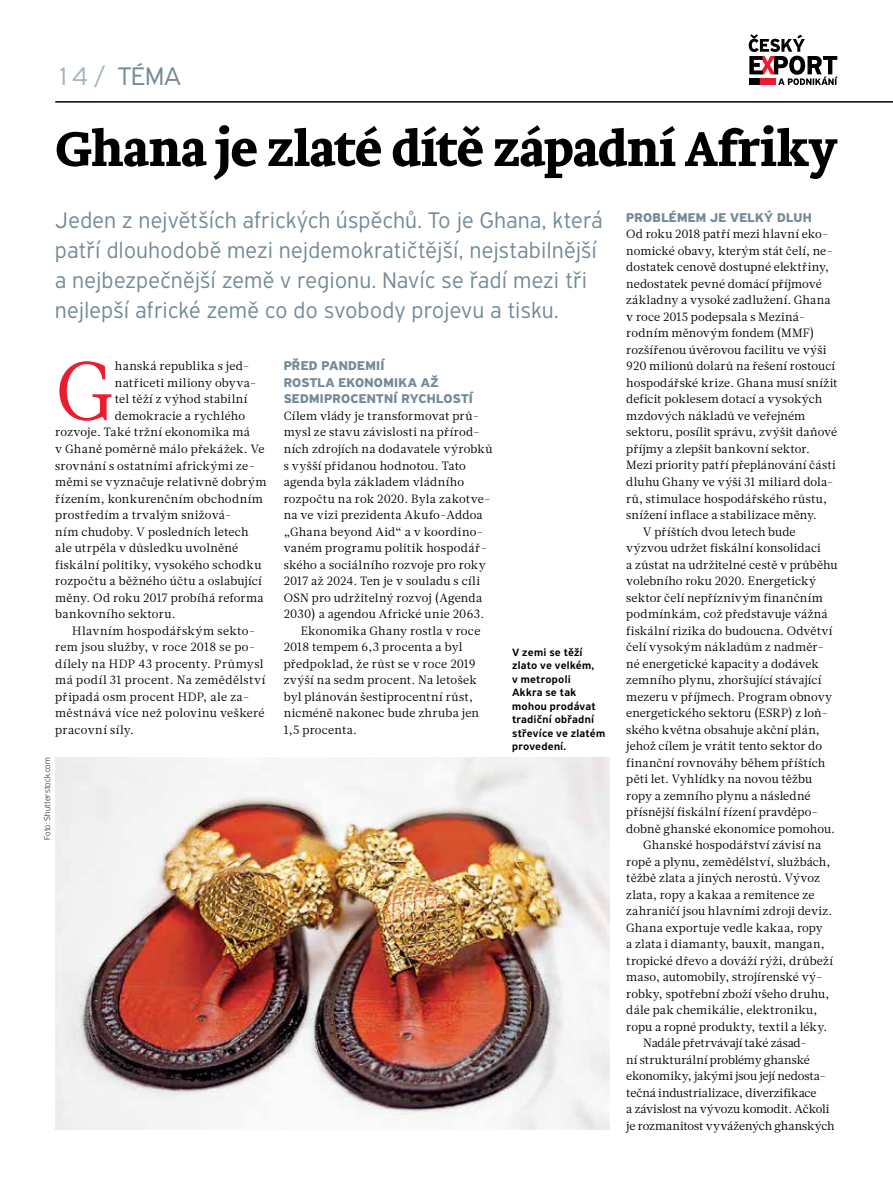
<style>
.page{position:relative;width:893px;height:1191px;background:#fff}
.page>*{position:absolute;margin:0;border:0;box-sizing:border-box;transform-origin:0 0}
.t1{font:82.65px "Glosa Text";color:#ed1b2f}
.t2{font:700 50.55px "Brioni Text Std";letter-spacing:-.01em;color:#000}
.t3{font:300 27px "PF Highway Sans Pro";color:#748a96}
.t4{font:300 24px/30px "PF Highway Sans Pro";letter-spacing:.02em;color:#748a96}
.t5{font:700 13.5px/16.5px "PF Highway Sans Pro";letter-spacing:.02em;color:#748a96}
.t6{font:12px "Glosa Text";letter-spacing:.015em;color:#000}
.t7{font:12px "Glosa Text";letter-spacing:.035em;color:#000}
.t8{font:12px "Glosa Text";letter-spacing:-.015em;color:#000}
.t9{font:12px "Glosa Text";letter-spacing:-.01em;color:#000}
.t10{font:12px "Glosa Text";letter-spacing:-.005em;color:#000}
.t11{font:12px "Glosa Text";letter-spacing:.04em;color:#000}
.t12{font:500 11.25px/13.5px "PF Highway Sans Pro";letter-spacing:.02em;color:#000}
.t13{font:100 9px "PF Highway Sans Pro";letter-spacing:.025em;color:#000}
.s1{color:#a4b5bf}
</style>
<div class="page">
<svg style="left:749px;top:34px;width:89px;height:51px"></svg>
<hr style="left:55px;top:101px;width:838px;height:2px;background:#000">
<img style="left:55px;top:757px;width:554px;height:372px">
<h3 class="t3" style="left:55px;top:60px;width:127px"><span class="s1">14 /</span> TÉMA</h3>
<h2 class="t2" style="left:55px;top:114px;width:784px">Ghana je zlaté dítě západní Afriky</h2>
<h3 class="t4" style="left:55px;top:205px;width:549px">Jeden z největších afrických úspěchů. To je Ghana, která patří dlouhodobě mezi nejdemokratičtější, nejstabilnější a nejbezpečnější země v regionu. Navíc se řadí mezi tři nejlepší africké země co do svobody projevu a tisku.</h3>
<h1 class="t1" style="left:55px;top:337px;width:60px">G</h1>
<p class="t6" style="left:115px;top:358px;width:136px">hanská republika s jed-</p>
<p class="t6" style="left:115px;top:375px;width:143px">natřiceti miliony obyva-</p>
<p class="t6" style="left:115px;top:391px;width:134px">tel těží z výhod stabilní</p>
<p class="t6" style="left:115px;top:408px;width:132px">demokracie a rychlého</p>
<p class="t6" style="left:55px;top:424px;width:196px">rozvoje. Také tržní ekonomika má</p>
<p class="t6" style="left:55px;top:441px;width:211px">v Ghaně poměrně málo překážek. Ve</p>
<p class="t7" style="left:55px;top:457px;width:201px">srovnání s ostatními africkými ze-</p>
<p class="t6" style="left:55px;top:474px;width:213px">měmi se vyznačuje relativně dobrým</p>
<p class="t6" style="left:55px;top:490px;width:209px">řízením, konkurenčním obchodním</p>
<p class="t6" style="left:55px;top:507px;width:178px">prostředím a trvalým snižová-</p>
<p class="t6" style="left:55px;top:523px;width:195px">ním chudoby. V posledních letech</p>
<p class="t6" style="left:55px;top:540px;width:184px">ale utrpěla v důsledku uvolněné</p>
<p class="t6" style="left:55px;top:556px;width:208px">fiskální politiky, vysokého schodku</p>
<p class="t6" style="left:55px;top:573px;width:208px">rozpočtu a běžného účtu a oslabující</p>
<p class="t6" style="left:55px;top:589px;width:210px">měny. Od roku 2017 probíhá reforma</p>
<p class="t6" style="left:55px;top:606px;width:122px">bankovního sektoru.</p>
<p class="t11" style="left:72px;top:622px;width:185px">Hlavním hospodářským sekto-</p>
<p class="t6" style="left:55px;top:639px;width:202px">rem jsou služby, v roce 2018 se po-</p>
<p class="t7" style="left:55px;top:655px;width:210px">dílely na HDP 43 procenty. Průmysl</p>
<p class="t6" style="left:55px;top:672px;width:212px">má podíl 31 procent. Na zemědělství</p>
<p class="t6" style="left:55px;top:688px;width:196px">připadá osm procent HDP, ale za-</p>
<p class="t6" style="left:55px;top:705px;width:211px">městnává více než polovinu veškeré</p>
<p class="t6" style="left:55px;top:721px;width:80px">pracovní síly.</p>
<p class="t13" style="left:42px;top:840px;width:85px;rotate:-90deg">Foto: Shutterstock.com</p>
<p class="t5" style="left:284px;top:358px;width:191px">PŘED PANDEMIÍ<br>ROSTLA EKONOMIKA AŽ<br>SEDMIPROCENTNÍ RYCHLOSTÍ</p>
<p class="t6" style="left:284px;top:408px;width:197px">Cílem vlády je transformovat prů-</p>
<p class="t6" style="left:284px;top:424px;width:198px">mysl ze stavu závislosti na přírod-</p>
<p class="t6" style="left:284px;top:441px;width:210px">ních zdrojích na dodavatele výrobků</p>
<p class="t6" style="left:284px;top:457px;width:184px">s vyšší přidanou hodnotou. Tato</p>
<p class="t6" style="left:284px;top:474px;width:182px">agenda byla základem vládního</p>
<p class="t6" style="left:284px;top:490px;width:209px">rozpočtu na rok 2020. Byla zakotve-</p>
<p class="t6" style="left:284px;top:507px;width:201px">na ve vizi prezidenta Akufo-Addoa</p>
<p class="t6" style="left:284px;top:523px;width:201px">„Ghana beyond Aid“ a v koordino-</p>
<p class="t6" style="left:284px;top:540px;width:205px">vaném programu politik hospodář-</p>
<p class="t6" style="left:284px;top:556px;width:204px">ského a sociálního rozvoje pro roky</p>
<p class="t6" style="left:284px;top:573px;width:198px">2017 až 2024. Ten je v souladu s cíli</p>
<p class="t6" style="left:284px;top:589px;width:200px">OSN pro udržitelný rozvoj (Agenda</p>
<p class="t6" style="left:284px;top:606px;width:202px">2030) a agendou Africké unie 2063.</p>
<p class="t6" style="left:301px;top:622px;width:181px">Ekonomika Ghany rostla v roce</p>
<p class="t6" style="left:284px;top:639px;width:180px">2018 tempem 6,3 procenta a byl</p>
<p class="t6" style="left:284px;top:655px;width:193px">předpoklad, že růst se v roce 2019</p>
<p class="t6" style="left:284px;top:672px;width:195px">zvýší na sedm procent. Na letošek</p>
<p class="t6" style="left:284px;top:688px;width:191px">byl plánován šestiprocentní růst,</p>
<p class="t6" style="left:284px;top:705px;width:197px">nicméně nakonec bude zhruba jen</p>
<p class="t6" style="left:284px;top:721px;width:75px">1,5 procenta.</p>
<p class="t12" style="left:512px;top:645px;width:95px">V zemi se těží zlato ve velkém,<br>v metropoli<br>Akkra se tak mohou prodávat tradiční obřadní střevíce ve zlatém provedení.</p>
<p class="t5" style="left:626px;top:210px;width:187px">PROBLÉMEM JE VELKÝ DLUH</p>
<p class="t6" style="left:626px;top:226px;width:204px">Od roku 2018 patří mezi hlavní eko-</p>
<p class="t6" style="left:626px;top:243px;width:208px">nomické obavy, kterým stát čelí, ne-</p>
<p class="t6" style="left:626px;top:259px;width:204px">dostatek cenově dostupné elektřiny,</p>
<p class="t6" style="left:626px;top:276px;width:197px">nedostatek pevné domácí příjmové</p>
<p class="t6" style="left:626px;top:292px;width:206px">základny a vysoké zadlužení. Ghana</p>
<p class="t6" style="left:626px;top:309px;width:181px">v roce 2015 podepsala s Meziná-</p>
<p class="t6" style="left:626px;top:325px;width:189px">rodním měnovým fondem (MMF)</p>
<p class="t6" style="left:626px;top:342px;width:201px">rozšířenou úvěrovou facilitu ve výši</p>
<p class="t6" style="left:626px;top:358px;width:210px">920 milionů dolarů na řešení rostoucí</p>
<p class="t6" style="left:626px;top:375px;width:213px">hospodářské krize. Ghana musí snížit</p>
<p class="t6" style="left:626px;top:391px;width:197px">deficit poklesem dotací a vysokých</p>
<p class="t6" style="left:626px;top:408px;width:180px">mzdových nákladů ve veřejném</p>
<p class="t6" style="left:626px;top:424px;width:212px">sektoru, posílit správu, zvýšit daňové</p>
<p class="t6" style="left:626px;top:441px;width:185px">příjmy a zlepšit bankovní sektor.</p>
<p class="t6" style="left:626px;top:457px;width:211px">Mezi priority patří přeplánování části</p>
<p class="t6" style="left:626px;top:474px;width:209px">dluhu Ghany ve výši 31 miliard dola-</p>
<p class="t6" style="left:626px;top:490px;width:202px">rů, stimulace hospodářského růstu,</p>
<p class="t6" style="left:626px;top:507px;width:192px">snížení inflace a stabilizace měny.</p>
<p class="t6" style="left:643px;top:523px;width:154px">V příštích dvou letech bude</p>
<p class="t6" style="left:626px;top:540px;width:196px">výzvou udržet fiskální konsolidaci</p>
<p class="t6" style="left:626px;top:556px;width:213px">a zůstat na udržitelné cestě v průběhu</p>
<p class="t6" style="left:626px;top:573px;width:191px">volebního roku 2020. Energetický</p>
<p class="t6" style="left:626px;top:589px;width:198px">sektor čelí nepříznivým finančním</p>
<p class="t6" style="left:626px;top:606px;width:203px">podmínkám, což představuje vážná</p>
<p class="t6" style="left:626px;top:622px;width:208px">fiskální rizika do budoucna. Odvětví</p>
<p class="t6" style="left:626px;top:639px;width:199px">čelí vysokým nákladům z nadměr-</p>
<p class="t6" style="left:626px;top:655px;width:194px">né energetické kapacity a dodávek</p>
<p class="t6" style="left:626px;top:672px;width:196px">zemního plynu, zhoršující stávající</p>
<p class="t6" style="left:626px;top:688px;width:207px">mezeru v příjmech. Program obnovy</p>
<p class="t6" style="left:626px;top:705px;width:203px">energetického sektoru (ESRP) z loň-</p>
<p class="t6" style="left:626px;top:721px;width:195px">ského května obsahuje akční plán,</p>
<p class="t6" style="left:626px;top:738px;width:197px">jehož cílem je vrátit tento sektor do</p>
<p class="t6" style="left:626px;top:754px;width:201px">finanční rovnováhy během příštích</p>
<p class="t6" style="left:626px;top:771px;width:187px">pěti let. Vyhlídky na novou těžbu</p>
<p class="t6" style="left:626px;top:787px;width:186px">ropy a zemního plynu a následné</p>
<p class="t6" style="left:626px;top:804px;width:193px">přísnější fiskální řízení pravděpo-</p>
<p class="t6" style="left:626px;top:820px;width:210px">dobně ghanské ekonomice pomohou.</p>
<p class="t6" style="left:643px;top:837px;width:180px">Ghanské hospodářství závisí na</p>
<p class="t6" style="left:626px;top:853px;width:206px">ropě a plynu, zemědělství, službách,</p>
<p class="t6" style="left:626px;top:870px;width:195px">těžbě zlata a jiných nerostů. Vývoz</p>
<p class="t6" style="left:626px;top:886px;width:190px">zlata, ropy a kakaa a remitence ze</p>
<p class="t6" style="left:626px;top:903px;width:207px">zahraničí jsou hlavními zdroji deviz.</p>
<p class="t6" style="left:626px;top:919px;width:198px">Ghana exportuje vedle kakaa, ropy</p>
<p class="t6" style="left:626px;top:936px;width:200px">a zlata i diamanty, bauxit, mangan,</p>
<p class="t6" style="left:626px;top:952px;width:208px">tropické dřevo a dováží rýži, drůbeží</p>
<p class="t6" style="left:626px;top:969px;width:198px">maso, automobily, strojírenské vý-</p>
<p class="t6" style="left:626px;top:985px;width:205px">robky, spotřební zboží všeho druhu,</p>
<p class="t6" style="left:626px;top:1002px;width:193px">dále pak chemikálie, elektroniku,</p>
<p class="t6" style="left:626px;top:1018px;width:202px">ropu a ropné produkty, textil a léky.</p>
<p class="t8" style="left:643px;top:1035px;width:165px">Nadále přetrvávají také zásad-</p>
<p class="t6" style="left:626px;top:1051px;width:185px">ní strukturální problémy ghanské</p>
<p class="t9" style="left:626px;top:1068px;width:201px">ekonomiky, jakými jsou její nedosta-</p>
<p class="t6" style="left:626px;top:1084px;width:192px">tečná industrializace, diverzifikace</p>
<p class="t8" style="left:626px;top:1101px;width:205px">a závislost na vývozu komodit. Ačkoli</p>
<p class="t10" style="left:626px;top:1117px;width:210px">je rozmanitost vyvážených ghanských</p>
</div>
